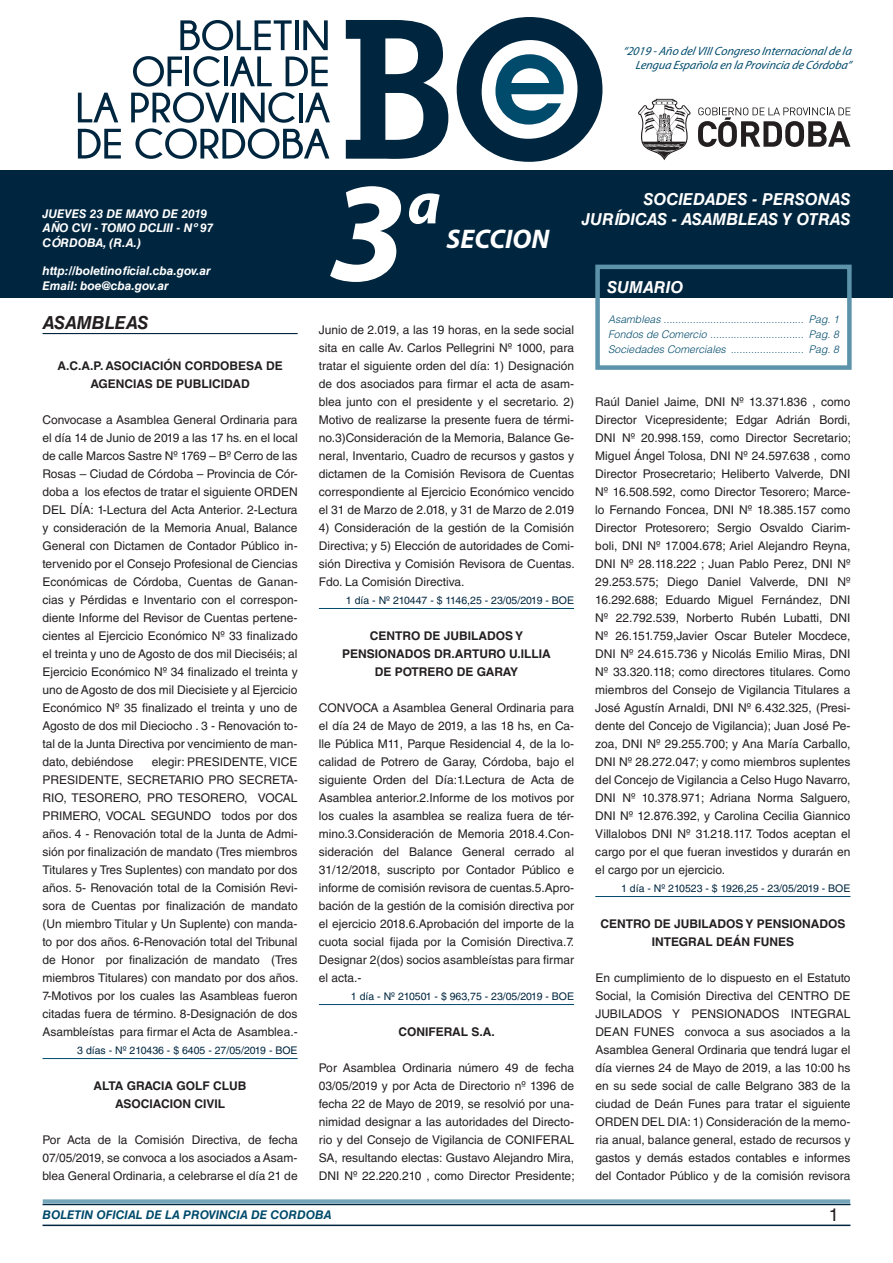
<style>
.page{position:relative;width:893px;height:1263px;background:#fff}
.page>*{position:absolute;margin:0;border:0;box-sizing:border-box;transform-origin:0 0}
.t1{font:italic 700 142.5px "Myriad Pro";color:#fff}
.t2{font:italic 700 60px "Myriad Pro";color:#fff}
.t3{font:italic 700 27px "Myriad Pro";color:#fff}
.t4{font:italic 700 18px "Helvetica LT Std";color:#231f20}
.t5{font:18px "Helvetica LT Std";color:#231f20}
.t6{font:italic 700 16.5px/19.8px "Helvetica LT Std";color:#fff;text-align:right}
.t7{font:12px/18px "Helvetica LT Std";color:#231f20;text-align:justify}
.t8{font:700 12px/18px "Helvetica LT Std";color:#231f20;text-align:center}
.t9{font:italic 700 12px/14.4px "Helvetica LT Std";color:#fff}
.t10{font:italic 12px/14.4px "Myriad Pro";color:#004b6c;text-align:right}
.t11{font:italic 700 12px "Helvetica LT Std";color:#004b6c}
.t12{font:italic 300 10.5px/15px "Helvetica LT Std";color:#004b6c;text-align:justify}
.t13{font:10.5px "Helvetica LT Std";color:#00263f}
</style>
<div class="page">
<div style="left:0;top:170px;width:893px;height:128px;background:#00263f"></div>
<svg style="left:638px;top:99px;width:53px;height:61px"></svg>
<svg style="left:698px;top:107px;width:152px;height:40px"></svg>
<svg style="left:346px;top:20px;width:102px;height:139px"></svg>
<svg style="left:457px;top:17px;width:145px;height:145px"></svg>
<svg style="left:180px;top:20px;width:112px;height:30px"></svg>
<hr style="left:295px;top:20px;width:4px;height:30px;background:#00263f">
<svg style="left:303px;top:20px;width:25px;height:30px"></svg>
<svg style="left:78px;top:93px;width:40px;height:29px"></svg>
<svg style="left:78px;top:129px;width:43px;height:30px"></svg>
<svg style="left:131px;top:56px;width:199px;height:103px"></svg>
<hr style="left:43px;top:1224px;width:807px;height:2px;background:#00263f">
<div style="left:42px;top:1198px;width:809px;height:8px;background:#fff;opacity:.75"></div>
<div style="left:595px;top:265px;width:257px;height:105px;border:4px solid #5c93aa"></div>
<hr style="left:43px;top:333px;width:255px;height:1px;background:#00263f">
<hr style="left:43px;top:1058px;width:255px;height:1px;background:#004b6c">
<hr style="left:319px;top:608px;width:255px;height:1px;background:#004b6c">
<hr style="left:319px;top:1004px;width:255px;height:1px;background:#004b6c">
<hr style="left:595px;top:896px;width:255px;height:1px;background:#004b6c">
<p class="t10" style="left:623px;top:43px;width:232px">“2019 -Año delVIIICongreso Internacionalde la<br>Lengua Esp añola en la Provincia de Córdoba”</p>
<p class="t9" style="left:43px;top:206px;width:172px">JUEVES 23 DE MAYO DE 2019<br>AÑO CVI - TOMO DCLIII - Nº 97</p>
<p class="t9" style="left:43px;top:235px;width:100px">CÓRDOBA, (R.A.)</p>
<p class="t9" style="left:43px;top:264px;width:170px">http://boletinoficial.cba.gov.ar<br>Email: boe@cba.gov.ar</p>
<h3 class="t4" style="left:43px;top:311px;width:108px">ASAMBLEAS</h3>
<p class="t8" style="left:57px;top:356px;width:227px">A.C.A.P. ASOCIACIÓN CORDOBESA DE<br>AGENCIAS DE PUBLICIDAD</p>
<p class="t7" style="left:43px;top:411px;width:257px">Convocase a Asamblea General Ordinaria para el día 14 de Junio de 2019 a las 17 hs. en el local de calle Marcos Sastre Nº 1769 – Bº Cerro de las Rosas – Ciudad de Córdoba – Provincia de Cór&shy;doba a los efectos de tratar el siguiente ORDEN DEL DÍA: 1-Lectura del Acta Anterior. 2-Lectura y consideración de la Memoria Anual, Balance General con Dictamen de Contador Público in&shy;tervenido por el Consejo Profesional de Ciencias Económicas de Córdoba, Cuentas de Ganan&shy;cias y Pérdidas e Inventario con el correspon&shy;diente Informe del Revisor de Cuentas pertene&shy;cientes al Ejercicio Económico Nº 33 finalizado el treinta y uno de Agosto de dos mil Dieciséis; al Ejercicio Económico Nº 34 finalizado el treinta y uno de Agosto de dos mil Diecisiete y al Ejercicio Económico Nº 35 finalizado el treinta y uno de Agosto de dos mil Dieciocho . 3 - Renovación to&shy;tal de la Junta Directiva por vencimiento de man&shy;dato, debiéndose</p>
<p class="t7" style="left:43px;top:753px;width:257px;text-indent:109px">elegir: PRESIDENTE, VICE PRESIDENTE, SECRETARIO PRO SECRETA-RIO, TESORERO, PRO TESORERO, VOCAL PRIMERO, VOCAL SEGUNDO todos por dos años. 4 - Renovación total de la Junta de Admi&shy;sión por finalización de mandato (Tres miembros Titulares y Tres Suplentes) con mandato por dos años. 5- Renovación total de la Comisión Revi&shy;sora de Cuentas por finalización de mandato (Un miembro Titular y Un Suplente) con manda&shy;to por dos años. 6-Renovación total del Tribunal de Honor por finalización de mandato (Tres miembros Titulares) con mandato por dos años.<br>7-Motivos por los cuales las Asambleas fueron citadas fuera de término. 8-Designación de dos Asambleístas para firmar el Acta de Asamblea.-</p>
<p class="t13" style="left:77px;top:1044px;width:222px">3 días - Nº 210436 - $ 6405 - 27/05/2019 - BOE</p>
<p class="t8" style="left:94px;top:1076px;width:93px">ALTA GRACIA GOL</p>
<p class="t8" style="left:203px;top:1076px;width:29px">F CLUB</p>
<p class="t8" style="left:115px;top:1094px;width:63px">ASOCIACION</p>
<p class="t8" style="left:194px;top:1094px;width:26px">CIVIL</p>
<p class="t7" style="left:43px;top:1131px;width:257px">Por Acta de la Comisión Directiva, de fecha 07/05/2019, se convoca a los asociados a Asam&shy;blea General Ordinaria, a celebrarse el día 21 de</p>
<h1 class="t1" style="left:329px;top:140px;width:79px">3</h1>
<h2 class="t2" style="left:407px;top:164px;width:35px">a</h2>
<h3 class="t3" style="left:447px;top:222px;width:104px">SECCION</h3>
<h3 class="t6" style="left:582px;top:189px;width:270px">SOCIEDADES - PERSONAS<br>JURÍDICAS - ASAMBLEAS Y OTRAS</h3>
<h3 class="t6" style="left:607px;top:277px;width:78px">SUMARIO</h3>
<p class="t7" style="left:319px;top:321px;width:257px">Junio de 2.019, a las 19 horas, en la sede social sita en calle Av. Carlos Pellegrini Nº 1000, para tratar el siguiente orden del día: 1) Designación de dos asociados para firmar el acta de asam&shy;blea junto con el presidente y el secretario. 2)<br>Motivo de realizarse la presente fuera de térmi&shy;no.3)Consideración de la Memoria, Balance Ge&shy;neral, Inventario, Cuadro de recursos y gastos y dictamen de la Comisión Revisora de Cuentas correspondiente al Ejercicio Económico vencido el 31 de Marzo de 2.018, y 31 de Marzo de 2.019</p>
<p class="t7" style="left:319px;top:519px;width:257px">4) Consideración de la gestión de la Comisión Directiva; y 5) Elección de autoridades de Comi&shy;sión Directiva y Comisión Revisora de Cuentas.<br>Fdo. La Comisión Directiva.</p>
<p class="t13" style="left:346px;top:594px;width:230px">1 día - Nº 210447 - $ 1146,25 - 23/05/2019 - BOE</p>
<p class="t8" style="left:370px;top:626px;width:89px">CENTRO DE JUBIL</p>
<p class="t8" style="left:478px;top:626px;width:18px">ADOS</p>
<p class="t8" style="left:515px;top:626px;width:10px">Y</p>
<p class="t8" style="left:342px;top:644px;width:17px">PENSION</p>
<p class="t8" style="left:396px;top:644px;width:18px">ADOS</p>
<p class="t8" style="left:434px;top:644px;width:55px">DR.ARTURO</p>
<p class="t8" style="left:509px;top:644px;width:18px">U.ILLI</p>
<p class="t8" style="left:542px;top:644px;width:10px">A</p>
<p class="t8" style="left:375px;top:662px;width:137px">DE POTRERO DE GARAY</p>
<p class="t7" style="left:319px;top:699px;width:257px">CONVOCA a Asamblea General Ordinaria para el día 24 de Mayo de 2019, a las 18 hs, en Ca&shy;lle Pública M11, Parque Residencial 4, de la lo&shy;calidad de Potrero de Garay, Córdoba, bajo el siguiente Orden del Día:1.Lectura de Acta de Asamblea anterior.2.Informe de los motivos por los cuales la asamblea se realiza fuera de tér&shy;mino.3.Consideración de Memoria 2018.4.Con&shy;sideración del Balance General cerrado al 31/12/2018, suscripto por Contador Público e informe de comisión revisora de cuentas.5.Apro&shy;bación de la gestión de la comisión directiva por el ejercicio 2018.6.Aprobación del importe de la cuota social fijada por la Comisión Directiva.7.<br>Designar 2(dos) socios asambleístas para firmar el acta.-</p>
<p class="t13" style="left:351px;top:990px;width:225px">1 día - Nº 210501 - $ 963,75 - 23/05/2019 - BOE</p>
<p class="t8" style="left:398px;top:1022px;width:98px">CONI FERAL S.A.</p>
<p class="t7" style="left:319px;top:1059px;width:257px">Por Asamblea Ordinaria número 49 de fecha 03/05/2019 y por Acta de Directorio nº 1396 de fecha 22 de Mayo de 2019, se resolvió por una&shy;nimidad designar a las autoridades del Directo&shy;rio y del Consejo de Vigilancia de CONIFERAL SA, resultando electas: Gustavo Alejandro Mira, DNI Nº 22.220.210 , como Director Presidente;</p>
<p class="t12" style="left:608px;top:312px;width:233px">Asambleas ................................................ Pag. 1<br>Fondos de Comercio ................................ Pag. 8<br>Sociedades Comerciales ......................... Pag. 8</p>
<p class="t7" style="left:595px;top:393px;width:257px">Raúl Daniel Jaime, DNI Nº 13.371.836 , como Director Vicepresidente; Edgar Adrián Bordi, DNI Nº 20.998.159, como Director Secretario; Miguel Ángel Tolosa, DNI Nº 24.597.638 , como Director Prosecretario; Heliberto Valverde, DNI Nº 16.508.592, como Director Tesorero; Marce&shy;lo Fernando Foncea, DNI Nº 18.385.157 como Director Protesorero; Sergio Osvaldo Ciarim&shy;boli, DNI Nº 17.004.678; Ariel Alejandro Reyna, DNI Nº 28.118.222 ; Juan Pablo Perez, DNI Nº 29.253.575; Diego Daniel Valverde, DNI Nº 16.292.688; Eduardo Miguel Fernández, DNI Nº 22.792.539, Norberto Rubén Lubatti, DNI Nº 26.151.759,Javier Oscar Buteler Mocdece, DNI Nº 24.615.736 y Nicolás Emilio Miras, DNI Nº 33.320.118; como directores titulares. Como miembros del Consejo de Vigilancia Titulares a José Agustín Arnaldi, DNI Nº 6.432.325, (Presi&shy;dente del Concejo de Vigilancia); Juan José Pe&shy;zoa, DNI Nº 29.255.700; y Ana María Carballo, DNI Nº 28.272.047; y como miembros suplentes del Concejo de Vigilancia a Celso Hugo Navarro, DNI Nº 10.378.971; Adriana Norma Salguero, DNI Nº 12.876.392, y Carolina Cecilia Giannico Villalobos DNI Nº 31.218.117. Todos aceptan el cargo por el que fueran investidos y durarán en el cargo por un ejercicio.</p>
<p class="t13" style="left:621px;top:882px;width:231px">1 día - Nº 210523 - $ 1926,25 - 23/05/2019 - BOE</p>
<p class="t8" style="left:600px;top:914px;width:89px">CENTRO DE JUBIL</p>
<p class="t8" style="left:709px;top:914px;width:18px">ADOS</p>
<p class="t8" style="left:745px;top:914px;width:28px">Y PENSION</p>
<p class="t8" style="left:811px;top:914px;width:18px">ADOS</p>
<p class="t8" style="left:652px;top:932px;width:29px">INTEGR</p>
<p class="t8" style="left:697px;top:932px;width:73px">AL DEÁN FUNES</p>
<p class="t7" style="left:595px;top:969px;width:257px">En cumplimiento de lo dispuesto en el Estatuto Social, la Comisión Directiva del CENTRO DE JUBILADOS Y PENSIONADOS INTEGRAL DEAN FUNES convoca a sus asociados a la Asamblea General Ordinaria que tendrá lugar el día viernes 24 de Mayo de 2019, a las 10:00 hs en su sede social de calle Belgrano 383 de la ciudad de Deán Funes para tratar el siguiente ORDEN DEL DIA: 1) Consideración de la memo&shy;ria anual, balance general, estado de recursos y gastos y demás estados contables e informes del Contador Público y de la comisión revisora</p>
<p class="t11" style="left:43px;top:1208px;width:290px">BOLETIN OFICIAL DE LA PROVINCIA DE CORDOBA</p>
<h3 class="t5" style="left:829px;top:1204px;width:12px">1</h3>
</div>
